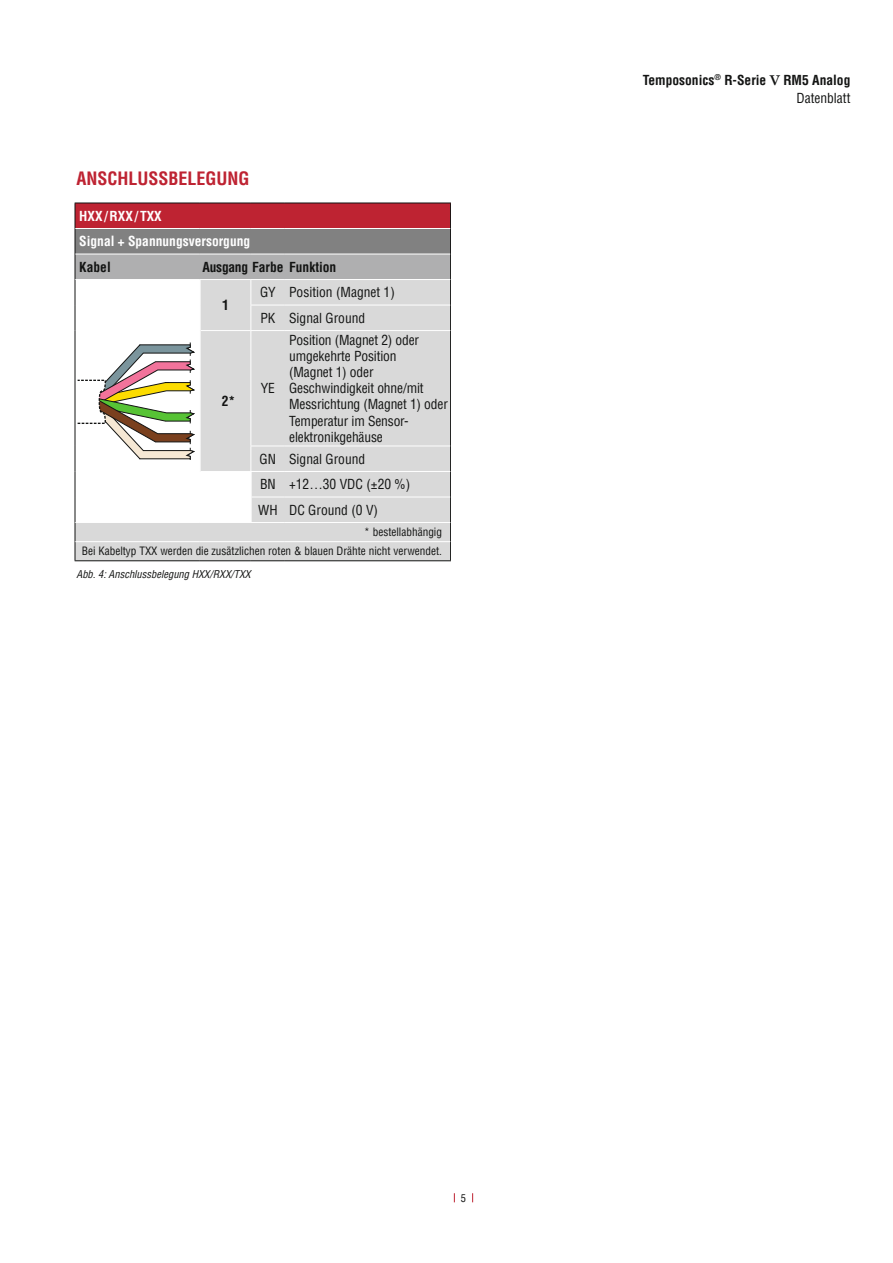
<style>
.page{position:relative;width:893px;height:1263px;background:#fff}
.page>*{position:absolute;margin:0;border:0;box-sizing:border-box;transform-origin:0 0}
.t1{font:700 condensed 18px "Helvetica LT Pro";color:#be2332}
.t2{font:condensed 13.5px/16.2px "Helvetica LT Pro";letter-spacing:-.01em;color:#131413}
.t3{font:700 condensed 13.5px/18px "Helvetica LT Pro";color:#131413;text-align:right}
.t4{font:700 condensed 13.5px/25.5px "Helvetica LT Pro";color:#fff}
.t5{font:condensed 11.25px/19.2px "Helvetica LT Pro";color:#131413;text-align:right}
.t6{font:italic condensed 10.5px "Helvetica LT Pro";color:#131413}
.t7{font:condensed 10.5px "Helvetica LT Pro";color:#131413}
.s1{font-family:"Century Schoolbook";font-stretch:normal}
.s2{font-weight:400}
</style>
<div class="page">
<svg style="left:195px;top:331px;width:255px;height:229px;background:#dcdcdc"></svg>
<hr style="left:199px;top:471px;width:2px;height:26px;background:#fff">
<hr style="left:250px;top:472px;width:2px;height:25px;background:#fff">
<hr style="left:199px;top:497px;width:2px;height:25px;background:#fff">
<hr style="left:250px;top:497px;width:2px;height:25px;background:#fff">
<hr style="left:199px;top:331px;width:2px;height:115px;background:#fff">
<hr style="left:199px;top:446px;width:2px;height:25px;background:#fff">
<hr style="left:75px;top:331px;width:1px;height:115px;background:#131413">
<hr style="left:75px;top:560px;width:125px;height:1px;background:#131413">
<hr style="left:200px;top:560px;width:51px;height:1px;background:#131413">
<hr style="left:251px;top:560px;width:34px;height:1px;background:#131413">
<hr style="left:285px;top:560px;width:166px;height:1px;background:#131413">
<hr style="left:450px;top:331px;width:1px;height:115px;background:#131413">
<svg style="left:450px;top:446px;width:1px;height:114px"></svg>
<hr style="left:250px;top:446px;width:35px;height:1px;background:#fff">
<hr style="left:285px;top:446px;width:165px;height:1px;background:#fff">
<hr style="left:252px;top:497px;width:33px;height:1px;background:#fff">
<hr style="left:285px;top:497px;width:165px;height:1px;background:#fff">
<hr style="left:201px;top:471px;width:50px;height:1px;background:#fff">
<hr style="left:251px;top:471px;width:34px;height:1px;background:#fff">
<hr style="left:285px;top:471px;width:165px;height:1px;background:#fff">
<hr style="left:75px;top:522px;width:125px;height:1px;background:#fff">
<hr style="left:200px;top:522px;width:51px;height:1px;background:#fff">
<hr style="left:251px;top:522px;width:34px;height:1px;background:#fff">
<hr style="left:285px;top:522px;width:165px;height:1px;background:#fff">
<svg style="left:75px;top:203px;width:376px;height:128px;background:#bea0a3"></svg>
<hr style="left:250px;top:331px;width:1px;height:115px;background:#fff">
<svg style="left:250px;top:446px;width:1px;height:25px"></svg>
<hr style="left:75px;top:279px;width:125px;height:1px;background:#fff">
<hr style="left:200px;top:279px;width:51px;height:1px;background:#fff">
<hr style="left:251px;top:279px;width:34px;height:1px;background:#fff">
<hr style="left:285px;top:279px;width:165px;height:1px;background:#fff">
<hr style="left:75px;top:228px;width:125px;height:1px;background:#fff">
<hr style="left:200px;top:228px;width:51px;height:1px;background:#fff">
<hr style="left:251px;top:228px;width:34px;height:1px;background:#fff">
<hr style="left:285px;top:228px;width:165px;height:1px;background:#fff">
<hr style="left:75px;top:254px;width:125px;height:1px;background:#fff">
<hr style="left:200px;top:254px;width:51px;height:1px;background:#fff">
<hr style="left:251px;top:254px;width:34px;height:1px;background:#fff">
<hr style="left:285px;top:254px;width:165px;height:1px;background:#fff">
<hr style="left:75px;top:541px;width:125px;height:1px;background:#fff">
<hr style="left:200px;top:541px;width:51px;height:1px;background:#fff">
<hr style="left:251px;top:541px;width:34px;height:1px;background:#fff">
<hr style="left:285px;top:541px;width:165px;height:1px;background:#fff">
<svg style="left:75px;top:342px;width:120px;height:218px"></svg>
<h1 class="t1" style="left:77px;top:167px;width:175px">ANSCHLUSSBELEGUNG</h1>
<p class="t4" style="left:79px;top:203px;width:172px">HXX / RXX / TXX<br>Signal + Spannungsversorgung</p>
<p class="t3" style="left:79px;top:257px;width:33px">Kabel</p>
<p class="t3" style="left:203px;top:257px;width:135px">Ausgang Farbe Funktion</p>
<p class="t3" style="left:222px;top:296px;width:8px">1</p>
<p class="t2" style="left:260px;top:279px;width:136px;line-height:25.5px">GY Position (Magnet 1)<br>PK Signal Ground</p>
<p class="t2" style="left:289px;top:331px;width:160px">Position (Magnet 2) oder umgekehrte Position<br>(Magnet 1) oder<br>Geschwindigkeit ohne/mit<br>Messrichtung (Magnet 1) oder<br>Temperatur im Sensor&shy;elektronikgehäuse</p>
<p class="t2" style="left:258px;top:446px;width:154px;line-height:25.5px">GN Signal Ground<br>BN +12…30 VDC (±20 %)<br>WH DC Ground (0 V)</p>
<p class="t5" style="left:82px;top:522px;width:362px">* bestellabhängig<br>Bei Kabeltyp TXX werden die zusätzlichen roten &amp; blauen Drähte nicht verwendet.</p>
<p class="t2" style="left:261px;top:380px;width:16px">YE</p>
<p class="t3" style="left:222px;top:392px;width:15px">2*</p>
<p class="t6" style="left:77px;top:567px;width:176px">Abb. 4: Anschlussbelegung HXX/RXX/TXX</p>
<p class="t3" style="left:643px;top:71px;width:209px">Temposonics<sup>®</sup> R-Serie <span class="s1">V</span> RM5 Analog<br><span class="s2">Datenblatt</span></p>
<p class="t7" style="left:461px;top:1191px;width:7px">5</p>
</div>
